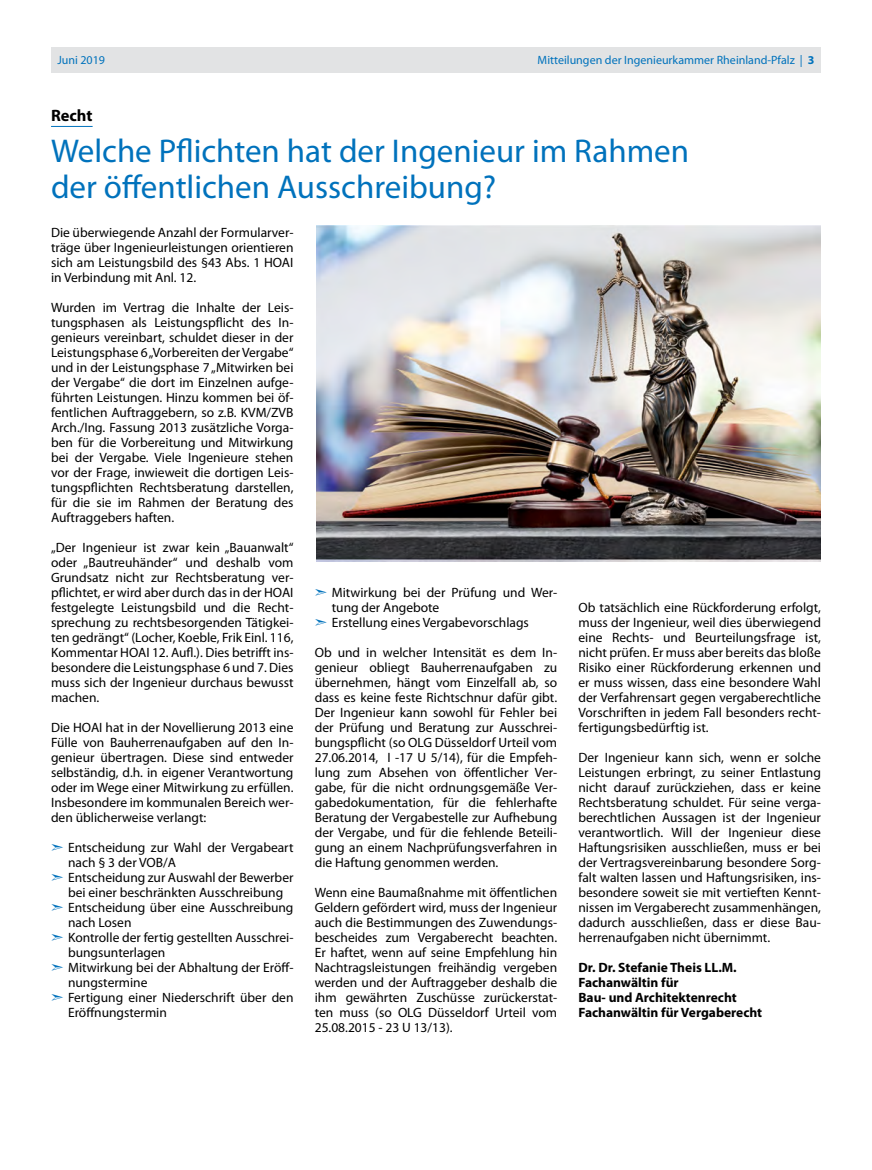
<style>
.page{position:relative;width:872px;height:1170px;background:#fff}
.page>*{position:absolute;margin:0;border:0;box-sizing:border-box;transform-origin:0 0}
.t1{font:33px/36px "Myriad Pro";color:#0072bc}
.t2{font:700 16.5px "Myriad Pro";color:#000}
.t3{font:13.5px/15px "Myriad Pro";color:#000;text-align:justify}
.t4{font:700 13.5px/15px "Myriad Pro";color:#000}
.t5{font:12px "Myriad Pro";color:#0072bc}
.s1{font-weight:700}
</style>
<div class="page">
<div style="left:51px;top:47px;width:770px;height:25px;background:#e2e3e4"></div>
<hr style="left:51px;top:126px;width:42px;height:1px;background:#0072bc">
<img style="left:316px;top:225px;width:504px;height:336px">
<p class="t5" style="left:57px;top:53px;width:49px">Juni 2019</p>
<p class="t5" style="left:537px;top:53px;width:278px">Mitteilungen der Ingenieurkammer Rheinland-Pfalz | <span class="s1">3</span></p>
<p class="t2" style="left:51px;top:106px;width:43px">Recht</p>
<h1 class="t1" style="left:51px;top:133px;width:639px">Welche Pflichten hat der Ingenieur im Rahmen der öffentlichen Ausschreibung?</h1>
<p class="t3" style="left:51px;top:225px;width:244px">Die überwiegende Anzahl der Formularver&shy;träge über Ingenieurleistungen orientieren sich am Leistungsbild des §43 Abs. 1 HOAI in Verbindung mit Anl. 12.</p>
<p class="t3" style="left:51px;top:300px;width:244px">Wurden im Vertrag die Inhalte der Leis&shy;tungsphasen als Leistungspflicht des In&shy;genieurs vereinbart, schuldet dieser in der Leistungsphase 6 „Vorbereiten der Vergabe“ und in der Leistungsphase 7 „Mitwirken bei der Vergabe“ die dort im Einzelnen aufge&shy;führten Leistungen. Hinzu kommen bei öf&shy;fentlichen Auftraggebern, so z.B. KVM/ZVB Arch./Ing. Fassung 2013 zusätzliche Vorga&shy;ben für die Vorbereitung und Mitwirkung bei der Vergabe. Viele Ingenieure stehen vor der Frage, inwieweit die dortigen Leis&shy;tungspflichten Rechtsberatung darstellen, für die sie im Rahmen der Beratung des Auftraggebers haften.</p>
<p class="t3" style="left:51px;top:540px;width:244px">„Der Ingenieur ist zwar kein „Bauanwalt“ oder „Bautreuhänder“ und deshalb vom Grundsatz nicht zur Rechtsberatung ver&shy;pflichtet, er wird aber durch das in der HOAI festgelegte Leistungsbild und die Recht&shy;sprechung zu rechtsbesorgenden Tätigkei&shy;ten gedrängt“ (Locher, Koeble, Frik Einl. 116, Kommentar HOAI 12. Aufl.). Dies betrifft ins&shy;besondere die Leistungsphase 6 und 7. Dies muss sich der Ingenieur durchaus bewusst machen.</p>
<p class="t3" style="left:51px;top:720px;width:244px">Die HOAI hat in der Novellierung 2013 eine Fülle von Bauherrenaufgaben auf den In&shy;genieur übertragen. Diese sind entweder selbständig, d.h. in eigener Verantwortung oder im Wege einer Mitwirkung zu erfüllen.<br>Insbesondere im kommunalen Bereich wer&shy;den üblicherweise verlangt:</p>
<p class="t3" style="left:68px;top:840px;width:227px;text-align:left">Entscheidung zur Wahl der Vergabeart nach § 3 der VOB/A<br>Entscheidung zur Auswahl der Bewerber bei einer beschränkten Ausschreibung<br>Entscheidung über eine Ausschreibung nach Losen<br>Kontrolle der fertig gestellten Ausschrei&shy;bungsunterlagen<br>Mitwirkung bei der Abhaltung der Eröff&shy;nungstermine<br>Fertigung einer Niederschrift über den<br>Eröffnungstermin</p>
<p class="t3" style="left:332px;top:585px;width:227px;text-align:left">Mitwirkung bei der Prüfung und Wer&shy;tung der Angebote<br>Erstellung eines Vergabevorschlags</p>
<p class="t3" style="left:315px;top:645px;width:244px">Ob und in welcher Intensität es dem In&shy;genieur obliegt Bauherrenaufgaben zu übernehmen, hängt vom Einzelfall ab, so dass es keine feste Richtschnur dafür gibt.<br>Der Ingenieur kann sowohl für Fehler bei der Prüfung und Beratung zur Ausschrei&shy;bungspflicht (so OLG Düsseldorf Urteil vom 27.06.2014, I -17 U 5/14), für die Empfeh&shy;lung zum Absehen von öffentlicher Ver&shy;gabe, für die nicht ordnungsgemäße Ver&shy;gabedokumentation, für die fehlerhafte Beratung der Vergabestelle zur Aufhebung der Vergabe, und für die fehlende Beteili&shy;gung an einem Nachprüfungsverfahren in die Haftung genommen werden.</p>
<p class="t3" style="left:315px;top:885px;width:244px">Wenn eine Baumaßnahme mit öffentlichen Geldern gefördert wird, muss der Ingenieur auch die Bestimmungen des Zuwendungs&shy;bescheides zum Vergaberecht beachten.<br>Er haftet, wenn auf seine Empfehlung hin Nachtragsleistungen freihändig vergeben werden und der Auftraggeber deshalb die ihm gewährten Zuschüsse zurückerstat&shy;ten muss (so OLG Düsseldorf Urteil vom 25.08.2015 - 23 U 13/13).</p>
<p class="t3" style="left:578px;top:600px;width:244px">Ob tatsächlich eine Rückforderung erfolgt, muss der Ingenieur, weil dies überwiegend eine Rechts- und Beurteilungsfrage ist, nicht prüfen. Er muss aber bereits das bloße Risiko einer Rückforderung erkennen und er muss wissen, dass eine besondere Wahl der Verfahrensart gegen vergaberechtliche Vorschriften in jedem Fall besonders recht&shy;fertigungsbedürftig ist.</p>
<p class="t3" style="left:578px;top:750px;width:244px">Der Ingenieur kann sich, wenn er solche Leistungen erbringt, zu seiner Entlastung nicht darauf zurückziehen, dass er keine Rechtsberatung schuldet. Für seine verga&shy;berechtlichen Aussagen ist der Ingenieur verantwortlich. Will der Ingenieur diese Haftungsrisiken ausschließen, muss er bei der Vertragsvereinbarung besondere Sorg&shy;falt walten lassen und Haftungsrisiken, ins&shy;besondere soweit sie mit vertieften Kennt&shy;nissen im Vergaberecht zusammenhängen, dadurch ausschließen, dass er diese Bau&shy;herrenaufgaben nicht übernimmt.</p>
<p class="t4" style="left:578px;top:960px;width:185px">Dr. Dr. Stefanie Theis LL.M.<br>Fachanwältin für<br>Bau- und Architektenrecht<br>Fachanwältin für Vergaberecht</p>
</div>
